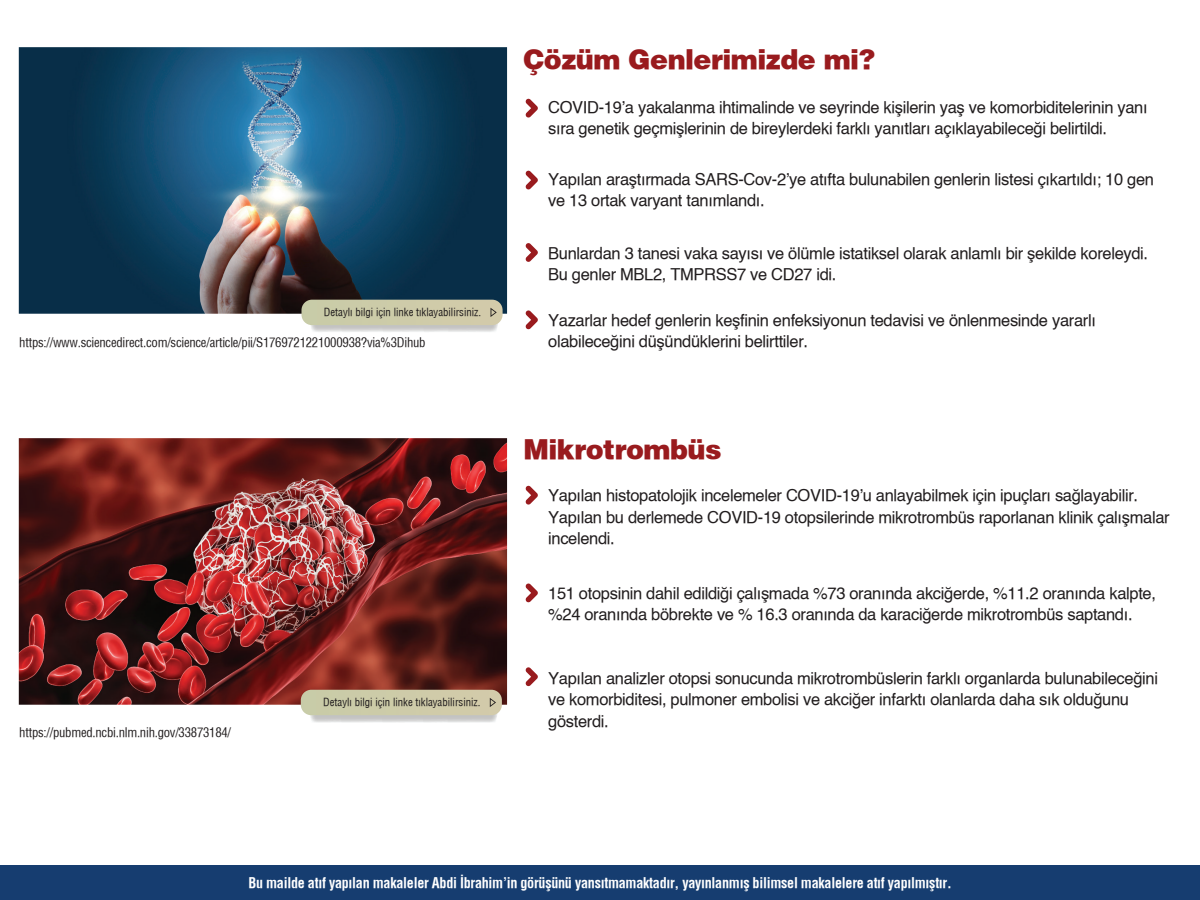
<style>
.page{position:relative;width:1200px;height:900px;background:#fff}
.page>*{position:absolute;margin:0;border:0;box-sizing:border-box;transform-origin:0 0}
.t1{font:27px "Helvetica X Black";letter-spacing:-.02em;color:#991b1e}
.t2{font:16.5px/21.5px "Helvetica X Book";letter-spacing:-.02em;color:#211d1e}
.t3{font:14.25px "Helvetica Condensed X Bold";letter-spacing:-.02em;color:#fff}
.t4{font:12.75px "Helvetica T Condenced";letter-spacing:-.02em;color:#211d1e}
.t5{font:10.8px "Helvetica Condensed X Book";color:#211d1e}
</style>
<div class="page">
<div style="left:0;top:866px;width:1200px;height:34px;background:#163d70"></div>
<img style="left:19px;top:47px;width:488px;height:267px">
<img style="left:311px;top:325px;width:187px;height:7px">
<div style="left:302px;top:300px;width:201px;height:25px;background:#cecba9"></div>
<svg style="left:525px;top:486px;width:13px;height:19px"></svg>
<svg style="left:525px;top:584px;width:13px;height:19px"></svg>
<svg style="left:525px;top:667px;width:13px;height:19px"></svg>
<svg style="left:525px;top:99px;width:13px;height:19px"></svg>
<svg style="left:525px;top:171px;width:13px;height:19px"></svg>
<svg style="left:525px;top:243px;width:13px;height:19px"></svg>
<svg style="left:525px;top:310px;width:13px;height:20px"></svg>
<img style="left:19px;top:438px;width:488px;height:267px">
<img style="left:310px;top:715px;width:187px;height:8px">
<div style="left:301px;top:690px;width:201px;height:25px;background:#cecba9"></div>
<p class="t5" style="left:324px;top:305px;width:159px">Detaylı bilgi için linke tıklayabilirsiniz.</p>
<p class="t4" style="left:19px;top:335px;width:408px">https://www.sciencedirect.com/science/article/pii/S1769721221000938?via%3Dihub</p>
<p class="t4" style="left:19px;top:725px;width:213px">https://pubmed.ncbi.nlm.nih.gov/33873184/</p>
<p class="t5" style="left:323px;top:696px;width:159px">Detaylı bilgi için linke tıklayabilirsiniz.</p>
<h1 class="t1" style="left:524px;top:42px;width:353px">Çözüm Genlerimizde mi?</h1>
<p class="t2" style="left:548px;top:97px;width:601px">COVID-19’a yakalanma ihtimalinde ve seyrinde kişilerin yaş ve komorbiditelerinin yanı sıra genetik geçmişlerinin de bireylerdeki farklı yanıtları açıklayabileceği belirtildi.</p>
<p class="t2" style="left:548px;top:169px;width:607px">Yapılan araştırmada SARS-Cov-2’ye atıfta bulunabilen genlerin listesi çıkartıldı; 10 gen ve 13 ortak varyant tanımlandı.</p>
<p class="t2" style="left:548px;top:243px;width:602px">Bunlardan 3 tanesi vaka sayısı ve ölümle istatiksel olarak anlamlı bir şekilde koreleydi.<br>Bu genler MBL2, TMPRSS7 ve CD27 idi.</p>
<p class="t2" style="left:548px;top:310px;width:549px">Yazarlar hedef genlerin keşfinin enfeksiyonun tedavisi ve önlenmesinde yararlı olabileceğini düşündüklerini belirttiler.</p>
<h1 class="t1" style="left:524px;top:432px;width:200px">Mikrotrombüs</h1>
<p class="t2" style="left:548px;top:486px;width:623px">Yapılan histopatolojik incelemeler COVID-19’u anlayabilmek için ipuçları sağlayabilir.<br>Yapılan bu derlemede COVID-19 otopsilerinde mikrotrombüs raporlanan klinik çalışmalar incelendi.</p>
<p class="t2" style="left:548px;top:583px;width:609px">151 otopsinin dahil edildiği çalışmada %73 oranında akciğerde, %11.2 oranında kalpte, %24 oranında böbrekte ve % 16.3 oranında da karaciğerde mikrotrombüs saptandı.</p>
<p class="t2" style="left:548px;top:668px;width:611px">Yapılan analizler otopsi sonucunda mikrotrombüslerin farklı organlarda bulunabileceğini ve komorbiditesi, pulmoner embolisi ve akciğer infarktı olanlarda daha sık olduğunu gösterdi.</p>
<p class="t3" style="left:248px;top:874px;width:705px">Bu mailde atıf yapılan makaleler Abdi İbrahim’in görüşünü yansıtmamaktadır, yayınlanmış bilimsel makalelere atıf yapılmıştır.</p>
</div>
